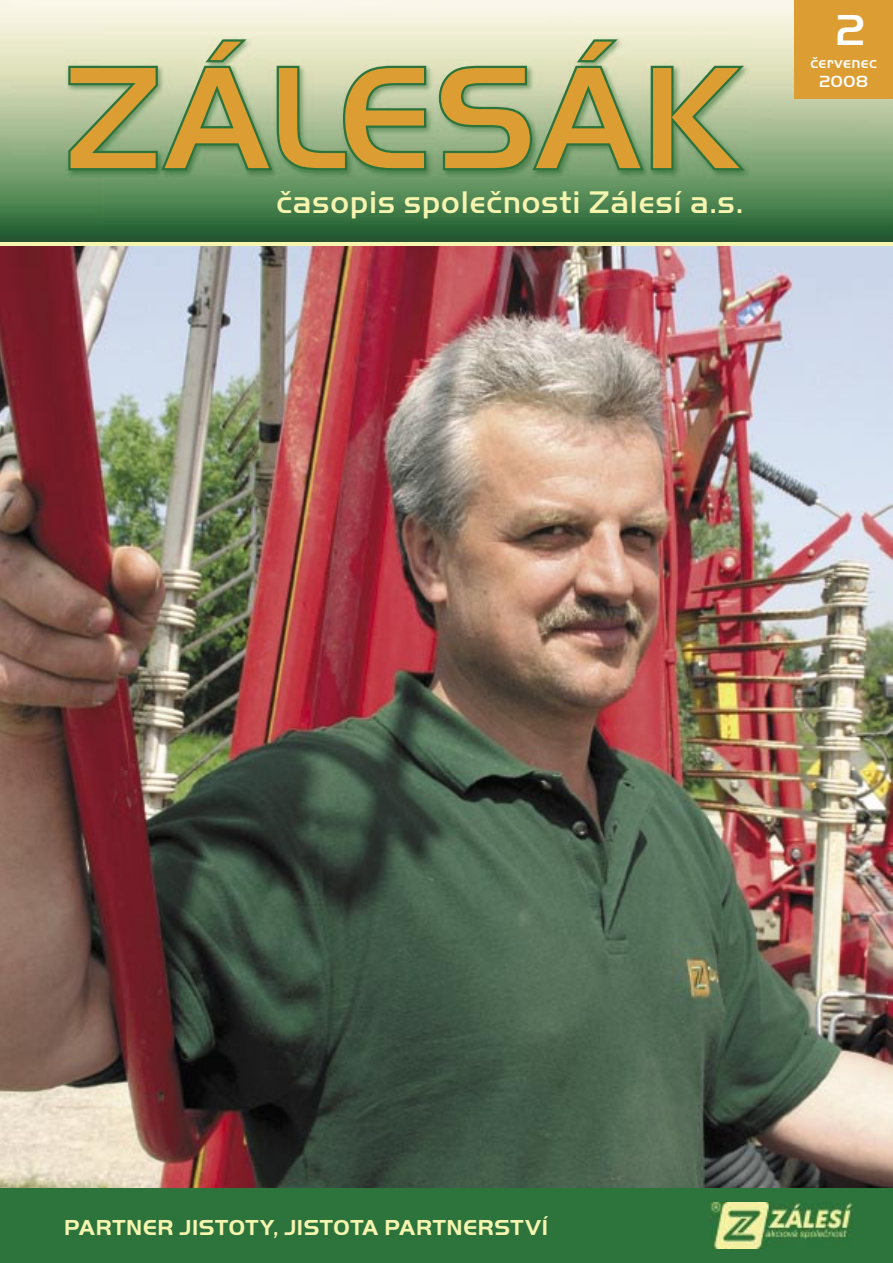
<style>
.page{position:relative;width:893px;height:1263px;background:#fff}
.page>*{position:absolute;margin:0;border:0;box-sizing:border-box;transform-origin:0 0}
.t1{font:500 150px "Handel Gothic DOT";letter-spacing:.005em;color:#dc9e33}
.t2{font:500 45px "Handel Gothic DOT";color:#fff}
.t3{font:500 32.55px "Handel Gothic DOT";letter-spacing:.025em;color:#f6f5af}
.t4{font:700 22.5px "Handel Gothic DOT";letter-spacing:.025em;color:#f6f5af}
.t5{font:500 16.8px "Handel Gothic DOT";color:#fff}
.t6{font:500 16.2px "Handel Gothic DOT";letter-spacing:.025em;color:#fff}
</style>
<div class="page">
<img style="left:0;top:245px;width:893px;height:943px">
<div style="left:0;top:1188px;width:893px;height:75px;background:#2c733c"></div>
<img style="left:0;top:0;width:104px;height:242px">
<img style="left:737px;top:48px;width:156px;height:194px">
<img style="left:104px;top:178px;width:633px;height:64px">
<img style="left:65px;top:36px;width:686px;height:142px">
<svg style="left:66px;top:35px;width:362px;height:139px"></svg>
<svg style="left:437px;top:35px;width:313px;height:139px"></svg>
<div style="left:794px;top:0;width:99px;height:99px;background:#dc9e33"></div>
<img style="left:710px;top:1203px;width:142px;height:45px">
<hr style="left:0;top:242px;width:893px;height:3px;background:#f6f5af">
<h1 class="t1" style="left:65px;top:33px;width:677px">ZÁLESÁK</h1>
<h3 class="t3" style="left:276px;top:183px;width:468px">časopis společnosti Zálesí a.s.</h3>
<h2 class="t2" style="left:836px;top:4px;width:30px">2</h2>
<p class="t6" style="left:810px;top:53px;width:68px">červenec</p>
<p class="t5" style="left:819px;top:72px;width:50px">2008</p>
<p class="t4" style="left:64px;top:1214px;width:485px">PARTNER JISTOTY, JISTOTA PARTNERSTVÍ</p>
</div>
